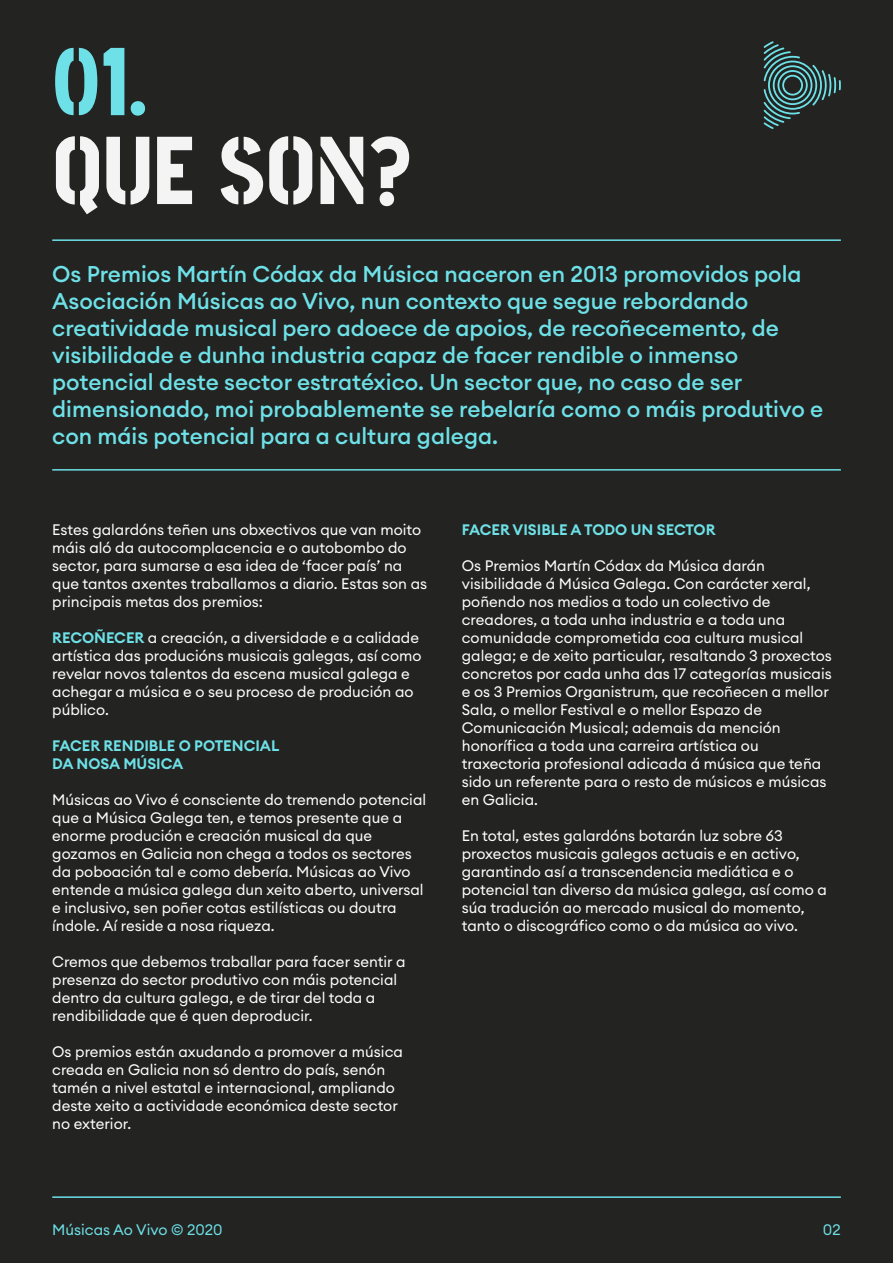
<style>
.page{position:relative;width:893px;height:1263px;background:#232321}
.page>*{position:absolute;margin:0;border:0;box-sizing:border-box;transform-origin:0 0}
.t1{font:800 98.4px "Post No Bills Colombo";letter-spacing:.005em;color:#f4f4f4}
.t2{font:800 98.4px "Post No Bills Colombo";color:#6de1e7}
.t3{font:500 22.5px/27px "Euclid Circular A";color:#6de1e7}
.t4{font:15px/18px "Euclid Circular A";color:#fff}
.t5{font:600 15px/18px "Euclid Circular A";color:#6de1e7}
.t6{font:15px "Euclid Circular A";color:#6de1e7}
.s1{font-weight:600;color:#6de1e7}
</style>
<div class="page">
<hr style="left:52px;top:239px;width:789px;height:2px;background:#6de1e7">
<hr style="left:52px;top:469px;width:789px;height:2px;background:#6de1e7">
<hr style="left:52px;top:1196px;width:789px;height:2px;background:#6de1e7">
<svg style="left:764px;top:41px;width:77px;height:88px"></svg>
<h1 class="t2" style="left:52px;top:19px;width:97px">01.</h1>
<h1 class="t1" style="left:52px;top:107px;width:361px">QUE SON?</h1>
<p class="t3" style="left:52px;top:260px;width:772px">Os Premios Martín Códax da Música naceron en 2013 promovidos pola Asociación Músicas ao Vivo, nun contexto que segue rebordando creatividade musical pero adoece de apoios, de recoñecemento, de visibilidade e dunha industria capaz de facer rendible o inmenso potencial deste sector estratéxico. Un sector que, no caso de ser dimensionado, moi probablemente se rebelaría como o máis produtivo e con máis potencial para a cultura galega.</p>
<p class="t4" style="left:52px;top:521px;width:376px">Estes galardóns teñen uns obxectivos que van moito máis aló da autocomplacencia e o autobombo do sector, para sumarse a esa idea de ‘facer país’ na que tantos axentes traballamos a diario. Estas son as principais metas dos premios:</p>
<p class="t4" style="left:52px;top:629px;width:371px"><span class="s1">RECOÑECER</span> a creación, a diversidade e a calidade artística das producións musicais galegas, así como revelar novos talentos da escena musical galega e achegar a música e o seu proceso de produción ao público.</p>
<p class="t5" style="left:52px;top:737px;width:229px">FACER RENDIBLE O POTENCIAL<br>DA NOSA MÚSICA</p>
<p class="t4" style="left:52px;top:791px;width:375px">Músicas ao Vivo é consciente do tremendo potencial que a Música Galega ten, e temos presente que a enorme produción e creación musical da que gozamos en Galicia non chega a todos os sectores da poboación tal e como debería. Músicas ao Vivo entende a música galega dun xeito aberto, universal e inclusivo, sen poñer cotas estilísticas ou doutra índole. Aí reside a nosa riqueza.</p>
<p class="t4" style="left:52px;top:953px;width:355px">Cremos que debemos traballar para facer sentir a presenza do sector produtivo con máis potencial dentro da cultura galega, e de tirar del toda a rendibilidade que é quen deproducir.</p>
<p class="t4" style="left:52px;top:1043px;width:352px">Os premios están axudando a promover a música creada en Galicia non só dentro do país, senón tamén a nivel estatal e internacional, ampliando deste xeito a actividade económica deste sector no exterior.</p>
<p class="t5" style="left:462px;top:521px;width:255px">FACER VISIBLE A TODO UN SECTOR</p>
<p class="t4" style="left:462px;top:557px;width:371px">Os Premios Martín Códax da Música darán visibilidade á Música Galega. Con carácter xeral, poñendo nos medios a todo un colectivo de creadores, a toda unha industria e a toda una comunidade comprometida coa cultura musical galega; e de xeito particular, resaltando 3 proxectos concretos por cada unha das 17 categorías musicais e os 3 Premios Organistrum, que recoñecen a mellor Sala, o mellor Festival e o mellor Espazo de Comunicación Musical; ademais da mención honorífica a toda una carreira artística ou traxectoria profesional adicada á música que teña sido un referente para o resto de músicos e músicas en Galicia.</p>
<p class="t4" style="left:462px;top:827px;width:366px">En total, estes galardóns botarán luz sobre 63 proxectos musicais galegos actuais e en activo, garantindo así a transcendencia mediática e o potencial tan diverso da música galega, así como a súa tradución ao mercado musical do momento, tanto o discográfico como o da música ao vivo.</p>
<p class="t6" style="left:52px;top:1220px;width:172px">Músicas Ao Vivo © 2020</p>
<p class="t6" style="left:823px;top:1220px;width:19px">02</p>
</div>
